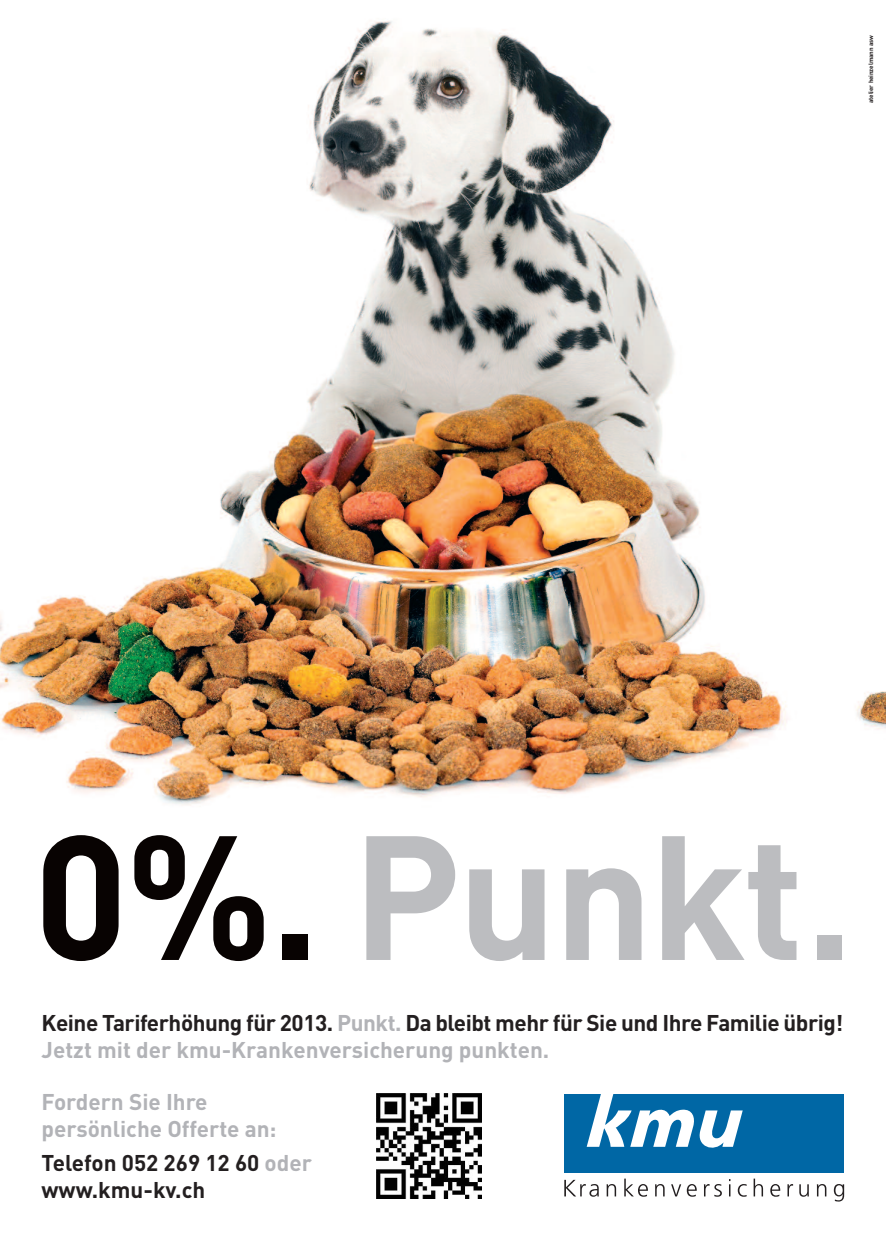
<style>
.page{position:relative;width:886px;height:1248px;background:#fff}
.page>*{position:absolute;margin:0;border:0;box-sizing:border-box;transform-origin:0 0}
.t1{font:700 173.75px "DIN";letter-spacing:-.02em;color:#bcbdc0}
.t2{font:700 22.5px/27px "DIN";letter-spacing:-.02em;color:#231f20}
.t3{font:700 22.5px/27px "DIN";color:#b2b3b7}
.t4{font:700 22.5px/27px "DIN";color:#231f20}
.t5{font:700 6.25px "DIN";letter-spacing:-.015em;color:#231f20}
.s1{color:#080302}
.s2{font-size:167.5px}
.s3{color:#b2b3b7}
</style>
<div class="page">
<img style="left:0;top:21px;width:886px;height:784px">
<div style="left:564px;top:1093px;width:280px;height:79px;background:#0067a5"></div>
<svg style="left:564px;top:1179px;width:35px;height:17px"></svg>
<svg style="left:606px;top:1184px;width:10px;height:12px"></svg>
<svg style="left:624px;top:1178px;width:24px;height:18px"></svg>
<svg style="left:655px;top:1184px;width:10px;height:12px"></svg>
<svg style="left:671px;top:1184px;width:10px;height:12px"></svg>
<svg style="left:687px;top:1184px;width:10px;height:12px"></svg>
<svg style="left:704px;top:1184px;width:18px;height:12px"></svg>
<svg style="left:729px;top:1179px;width:1px;height:17px"></svg>
<svg style="left:738px;top:1184px;width:9px;height:12px"></svg>
<svg style="left:753px;top:1178px;width:10px;height:18px"></svg>
<svg style="left:770px;top:1184px;width:10px;height:12px"></svg>
<svg style="left:787px;top:1184px;width:6px;height:12px"></svg>
<svg style="left:799px;top:1184px;width:10px;height:12px"></svg>
<svg style="left:817px;top:1184px;width:9px;height:12px"></svg>
<svg style="left:834px;top:1184px;width:10px;height:17px"></svg>
<svg style="left:587px;top:1093px;width:156px;height:55px"></svg>
<div style="left:168px;top:27px;width:18px;height:17px;background:#fff;border-radius:50%"></div>
<div style="left:700px;top:27px;width:18px;height:17px;background:#fff;border-radius:50%"></div>
<img style="left:376px;top:1093px;width:105px;height:104px">
<p class="t5" style="left:867px;top:103px;width:69px;rotate:-90deg">atelier heinzelmann asw</p>
<h1 class="t1" style="left:34px;top:798px;width:821px"><span class="s1">0%.</span> Punkt<span class="s2">.</span></h1>
<p class="t2" style="left:42px;top:1010px;width:803px">Keine Tariferhöhung für 2013. <span class="s3">Punkt.</span> Da bleibt mehr für Sie und Ihre Familie übrig!<br><span class="s3">Jetzt mit der kmu-Krankenversicherung punkten.</span></p>
<p class="t3" style="left:42px;top:1088px;width:237px">Fordern Sie Ihre persönliche Offerte an:</p>
<p class="t4" style="left:42px;top:1149px;width:272px">Telefon 052 269 12 60 <span class="s3">oder </span>www.kmu-kv.ch</p>
</div>
